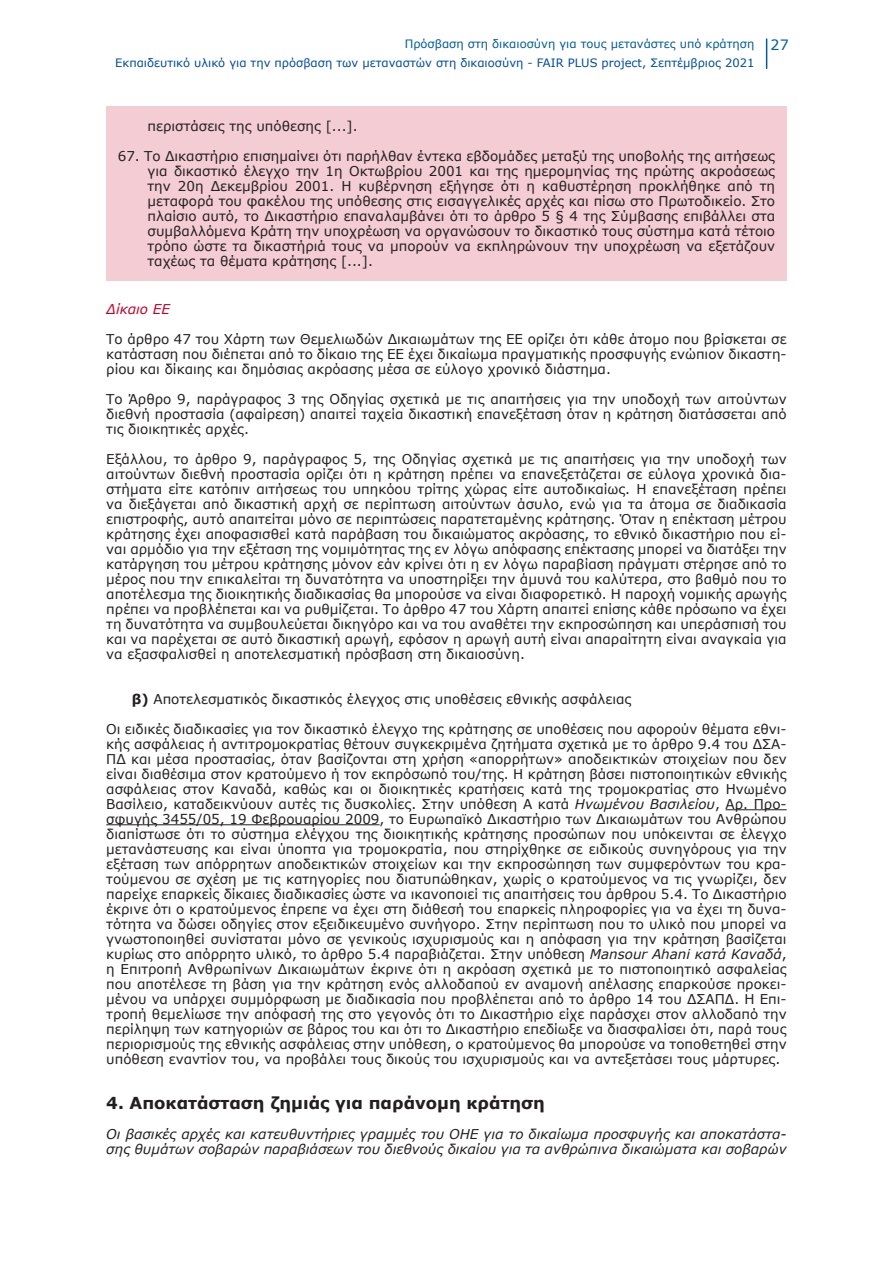
<style>
.page{position:relative;width:893px;height:1263px;background:#fff}
.page>*{position:absolute;margin:0;border:0;box-sizing:border-box;transform-origin:0 0}
.t1{font:700 16.5px "Verdana";color:#231f20}
.t2{font:14.25px "Verdana";color:#015b98}
.t3{font:13.5px/15px "Verdana";color:#231f20;text-align:justify}
.t4{font:italic 13.5px/15px "Verdana";color:#231f20}
.t5{font:italic 13.5px "Verdana";color:#c1002a}
.t6{font:11.55px "Verdana";color:#004c99}
.t7{font:11.55px "Verdana";color:#015b98}
.s1{font-weight:700}
.s2{font-style:italic}
</style>
<div class="page">
<svg style="left:766px;top:39px;width:1px;height:29px"></svg>
<div style="left:106px;top:106px;width:681px;height:174px;background:#f3ccd4"></div>
<hr style="left:726px;top:809px;width:61px;height:1px;background:#231f20">
<hr style="left:106px;top:824px;width:273px;height:1px;background:#231f20">
<p class="t7" style="left:405px;top:36px;width:351px">Πρόσβαση στη δικαιοσύνη για τους μετανάστες υπό κράτηση</p>
<p class="t6" style="left:115px;top:56px;width:641px">Εκπαιδευτικό υλικό για την πρόσβαση των μεταναστών στη δικαιοσύνη - FAIR PLUS project, Σεπτέμβριος 2021</p>
<p class="t2" style="left:771px;top:36px;width:20px">27</p>
<p class="t3" style="left:148px;top:119px;width:212px">περιστάσεις της υπόθεσης [...].</p>
<p class="t3" style="left:148px;top:149px;width:629px;text-indent:-30px">67. Το Δικαστήριο επισημαίνει ότι παρήλθαν έντεκα εβδομάδες μεταξύ της υποβολής της αιτήσεως για δικαστικό έλεγχο την 1η Οκτωβρίου 2001 και της ημερομηνίας της πρώτης ακροάσεως την 20η Δεκεμβρίου 2001. Η κυβέρνηση εξήγησε ότι η καθυστέρηση προκλήθηκε από τη μεταφορά του φακέλου της υπόθεσης στις εισαγγελικές αρχές και πίσω στο Πρωτοδικείο. Στο πλαίσιο αυτό, το Δικαστήριο επαναλαμβάνει ότι το άρθρο 5 § 4 της Σύμβασης επιβάλλει στα συμβαλλόμενα Κράτη την υποχρέωση να οργανώσουν το δικαστικό τους σύστημα κατά τέτοιο τρόπο ώστε τα δικαστήριά τους να μπορούν να εκπληρώνουν την υποχρέωση να εξετάζουν ταχέως τα θέματα κράτησης [...].</p>
<p class="t5" style="left:106px;top:300px;width:65px">Δίκαιο ΕΕ</p>
<p class="t3" style="left:106px;top:331px;width:682px">Το άρθρο 47 του Χάρτη των Θεμελιωδών Δικαιωμάτων της ΕΕ ορίζει ότι κάθε άτομο που βρίσκεται σε κατάσταση που διέπεται από το δίκαιο της ΕΕ έχει δικαίωμα πραγματικής προσφυγής ενώπιον δικαστη&shy;ρίου και δίκαιης και δημόσιας ακρόασης μέσα σε εύλογο χρονικό διάστημα.</p>
<p class="t3" style="left:106px;top:391px;width:682px">Το Άρθρο 9, παράγραφος 3 της Οδηγίας σχετικά με τις απαιτήσεις για την υποδοχή των αιτούντων διεθνή προστασία (αφαίρεση) απαιτεί ταχεία δικαστική επανεξέταση όταν η κράτηση διατάσσεται από τις διοικητικές αρχές.</p>
<p class="t3" style="left:106px;top:451px;width:682px">Εξάλλου, το άρθρο 9, παράγραφος 5, της Οδηγίας σχετικά με τις απαιτήσεις για την υποδοχή των αιτούντων διεθνή προστασία ορίζει ότι η κράτηση πρέπει να επανεξετάζεται σε εύλογα χρονικά δια&shy;στήματα είτε κατόπιν αιτήσεως του υπηκόου τρίτης χώρας είτε αυτοδικαίως. Η επανεξέταση πρέπει να διεξάγεται από δικαστική αρχή σε περίπτωση αιτούντων άσυλο, ενώ για τα άτομα σε διαδικασία επιστροφής, αυτό απαιτείται μόνο σε περιπτώσεις παρατεταμένης κράτησης. Όταν η επέκταση μέτρου κράτησης έχει αποφασισθεί κατά παράβαση του δικαιώματος ακρόασης, το εθνικό δικαστήριο που εί&shy;ναι αρμόδιο για την εξέταση της νομιμότητας της εν λόγω απόφασης επέκτασης μπορεί να διατάξει την κατάργηση του μέτρου κράτησης μόνον εάν κρίνει ότι η εν λόγω παραβίαση πράγματι στέρησε από το μέρος που την επικαλείται τη δυνατότητα να υποστηρίξει την άμυνά του καλύτερα, στο βαθμό που το αποτέλεσμα της διοικητικής διαδικασίας θα μπορούσε να είναι διαφορετικό. Η παροχή νομικής αρωγής πρέπει να προβλέπεται και να ρυθμίζεται. Το άρθρο 47 του Χάρτη απαιτεί επίσης κάθε πρόσωπο να έχει τη δυνατότητα να συμβουλεύεται δικηγόρο και να του αναθέτει την εκπροσώπηση και υπεράσπισή του και να παρέχεται σε αυτό δικαστική αρωγή, εφόσον η αρωγή αυτή είναι απαραίτητη είναι αναγκαία για να εξασφαλισθεί η αποτελεσματική πρόσβαση στη δικαιοσύνη.</p>
<p class="t3" style="left:132px;top:691px;width:501px"><span class="s1">β)</span> Αποτελεσματικός δικαστικός έλεγχος στις υποθέσεις εθνικής ασφάλειας</p>
<p class="t3" style="left:106px;top:721px;width:682px">Οι ειδικές διαδικασίες για τον δικαστικό έλεγχο της κράτησης σε υποθέσεις που αφορούν θέματα εθνι&shy;κής ασφάλειας ή αντιτρομοκρατίας θέτουν συγκεκριμένα ζητήματα σχετικά με το άρθρο 9.4 του ΔΣΑ-ΠΔ και μέσα προστασίας, όταν βασίζονται στη χρήση «απορρήτων» αποδεικτικών στοιχείων που δεν είναι διαθέσιμα στον κρατούμενο ή τον εκπρόσωπό του/της. Η κράτηση βάσει πιστοποιητικών εθνικής ασφάλειας στον Καναδά, καθώς και οι διοικητικές κρατήσεις κατά της τρομοκρατίας στο Ηνωμένο Βασίλειο, καταδεικνύουν αυτές τις δυσκολίες. Στην υπόθεση Α κατά <span class="s2">Ηνωμένου Βασιλείου</span>, Αρ. Προ&shy;σφυγής 3455/05, 19 Φεβρουαρίου 2009, το Ευρωπαϊκό Δικαστήριο των Δικαιωμάτων του Ανθρώπου διαπίστωσε ότι το σύστημα ελέγχου της διοικητικής κράτησης προσώπων που υπόκεινται σε έλεγχο μετανάστευσης και είναι ύποπτα για τρομοκρατία, που στηρίχθηκε σε ειδικούς συνηγόρους για την εξέταση των απόρρητων αποδεικτικών στοιχείων και την εκπροσώπηση των συμφερόντων του κρα&shy;τούμενου σε σχέση με τις κατηγορίες που διατυπώθηκαν, χωρίς ο κρατούμενος να τις γνωρίζει, δεν παρείχε επαρκείς δίκαιες διαδικασίες ώστε να ικανοποιεί τις απαιτήσεις του άρθρου 5.4. Το Δικαστήριο έκρινε ότι ο κρατούμενος έπρεπε να έχει στη διάθεσή του επαρκείς πληροφορίες για να έχει τη δυνα&shy;τότητα να δώσει οδηγίες στον εξειδικευμένο συνήγορο. Στην περίπτωση που το υλικό που μπορεί να γνωστοποιηθεί συνίσταται μόνο σε γενικούς ισχυρισμούς και η απόφαση για την κράτηση βασίζεται κυρίως στο απόρρητο υλικό, το άρθρο 5.4 παραβιάζεται. Στην υπόθεση <span class="s2">Mansour Ahani κατά Καναδά</span>, η Επιτροπή Ανθρωπίνων Δικαιωμάτων έκρινε ότι η ακρόαση σχετικά με το πιστοποιητικό ασφαλείας που αποτέλεσε τη βάση για την κράτηση ενός αλλοδαπού εν αναμονή απέλασης επαρκούσε προκει&shy;μένου να υπάρχει συμμόρφωση με διαδικασία που προβλέπεται από το άρθρο 14 του ΔΣΑΠΔ. Η Επι&shy;τροπή θεμελίωσε την απόφασή της στο γεγονός ότι το Δικαστήριο είχε παράσχει στον αλλοδαπό την περίληψη των κατηγοριών σε βάρος του και ότι το Δικαστήριο επεδίωξε να διασφαλίσει ότι, παρά τους περιορισμούς της εθνικής ασφάλειας στην υπόθεση, ο κρατούμενος θα μπορούσε να τοποθετηθεί στην υπόθεση εναντίον του, να προβάλει τους δικούς του ισχυρισμούς και να αντεξετάσει τους μάρτυρες.</p>
<p class="t1" style="left:106px;top:1092px;width:440px">4. Αποκατάσταση ζημιάς για παράνομη κράτηση</p>
<p class="t4" style="left:106px;top:1126px;width:682px">Οι βασικές αρχές και κατευθυντήριες γραμμές του ΟΗΕ για το δικαίωμα προσφυγής και αποκατάστα&shy;σης θυμάτων σοβαρών παραβιάσεων του διεθνούς δικαίου για τα ανθρώπινα δικαιώματα και σοβαρών</p>
</div>
